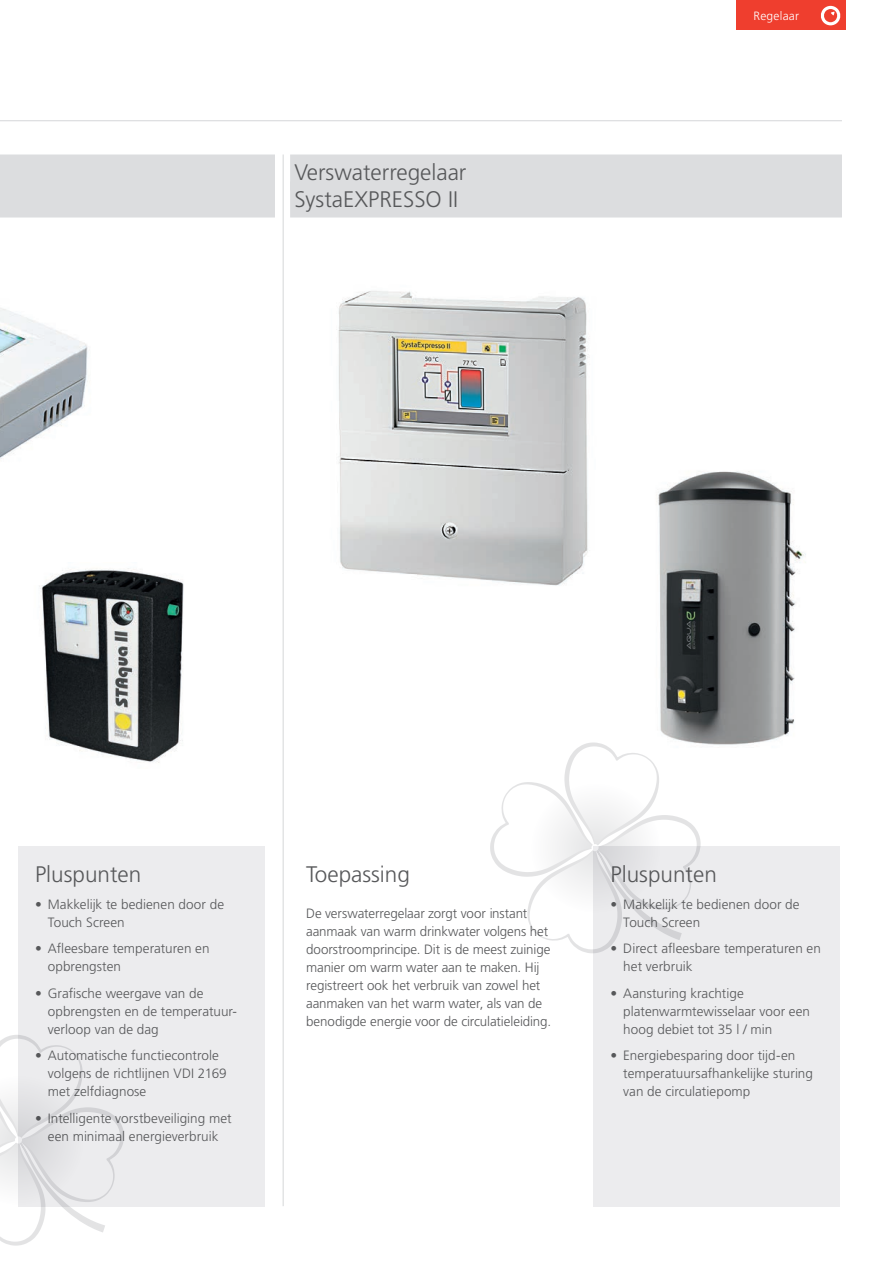
<style>
.page{position:relative;width:893px;height:1263px;background:#fff}
.page>*{position:absolute;margin:0;border:0;box-sizing:border-box;transform-origin:0 0}
.t1{font:300 22.5px/27px "Frutiger LT Std";color:#57585a}
.t2{font:300 13.5px/18px "Frutiger LT Std";color:#57585a}
.t3{font:300 12px "Frutiger LT Std";letter-spacing:.02em;color:#fff}
</style>
<div class="page">
<div style="left:816px;top:0;width:30px;height:30px;background:#ef3e2e"></div>
<svg style="left:821px;top:6px;width:20px;height:19px"></svg>
<div style="left:736px;top:0;width:80px;height:30px;background:#ef3e2e"></div>
<img style="left:0;top:308px;width:88px;height:151px">
<div style="left:0;top:154px;width:275px;height:36px;background:#dcdddf"></div>
<div style="left:0;top:181px;width:275px;height:36px;background:#dcdddf"></div>
<img style="left:39px;top:568px;width:145px;height:195px">
<div style="left:18px;top:846px;width:247px;height:360px;background:#ececee"></div>
<img style="left:338px;top:291px;width:252px;height:295px">
<div style="left:290px;top:154px;width:552px;height:36px;background:#dcdddf"></div>
<div style="left:290px;top:181px;width:552px;height:36px;background:#dcdddf"></div>
<img style="left:656px;top:471px;width:150px;height:274px">
<div style="left:594px;top:846px;width:246px;height:360px;background:#ececee"></div>
<hr style="left:0;top:120px;width:842px;height:1px;background:#dcdddf">
<hr style="left:283px;top:154px;width:1px;height:1052px;background:#dcdddf">
<svg style="left:0;top:1035px;width:124px;height:211px"></svg>
<svg style="left:15px;top:1136px;width:7px;height:7px"></svg>
<svg style="left:490px;top:742px;width:211px;height:211px"></svg>
<svg style="left:591px;top:844px;width:8px;height:7px"></svg>
<h1 class="t1" style="left:294px;top:159px;width:174px">Verswaterregelaar<br>SystaEXPRESSO II</h1>
<p class="t3" style="left:753px;top:10px;width:47px">Regelaar</p>
<h1 class="t1" style="left:35px;top:861px;width:108px">Pluspunten</h1>
<p class="t2" style="left:48px;top:895px;width:178px;text-indent:-13px">• Makkelijk te bedienen door de<br>Touch Screen</p>
<p class="t2" style="left:48px;top:940px;width:163px;text-indent:-13px">• Afleesbare temperaturen en opbrengsten</p>
<p class="t2" style="left:48px;top:984px;width:190px;text-indent:-13px">• Grafische weergave van de opbrengsten en de temperatuur&shy;verloop van de dag</p>
<p class="t2" style="left:48px;top:1047px;width:180px;text-indent:-13px">• Automatische functiecontrole volgens de richtlijnen VDI 2169 met zelfdiagnose</p>
<p class="t2" style="left:35px;top:1109px;width:198px;text-align:center">• Intelligente vorstbeveiliging met een minimaal energieverbruik</p>
<h1 class="t1" style="left:306px;top:861px;width:105px">Toepassing</h1>
<p class="t2" style="left:306px;top:905px;width:247px">De verswaterregelaar zorgt voor instant aanmaak van warm drinkwater volgens het doorstroomprincipe. Dit is de meest zuinige manier om warm water aan te maken. Hij registreert ook het verbruik van zowel het aanmaken van het warm water, als van de benodigde energie voor de circulatieleiding.</p>
<h1 class="t1" style="left:611px;top:861px;width:108px">Pluspunten</h1>
<p class="t2" style="left:623px;top:895px;width:178px;text-indent:-13px">• Makkelijk te bedienen door de<br>Touch Screen</p>
<p class="t2" style="left:623px;top:940px;width:199px;text-indent:-13px">• Direct afleesbare temperaturen en het verbruik</p>
<p class="t2" style="left:623px;top:984px;width:188px;text-indent:-13px">• Aansturing krachtige platenwarmtewisselaar voor een hoog debiet tot 35 l / min</p>
<p class="t2" style="left:623px;top:1047px;width:191px;text-indent:-13px">• Energiebesparing door tijd-en temperatuursafhankelijke sturing van de circulatiepomp</p>
</div>
